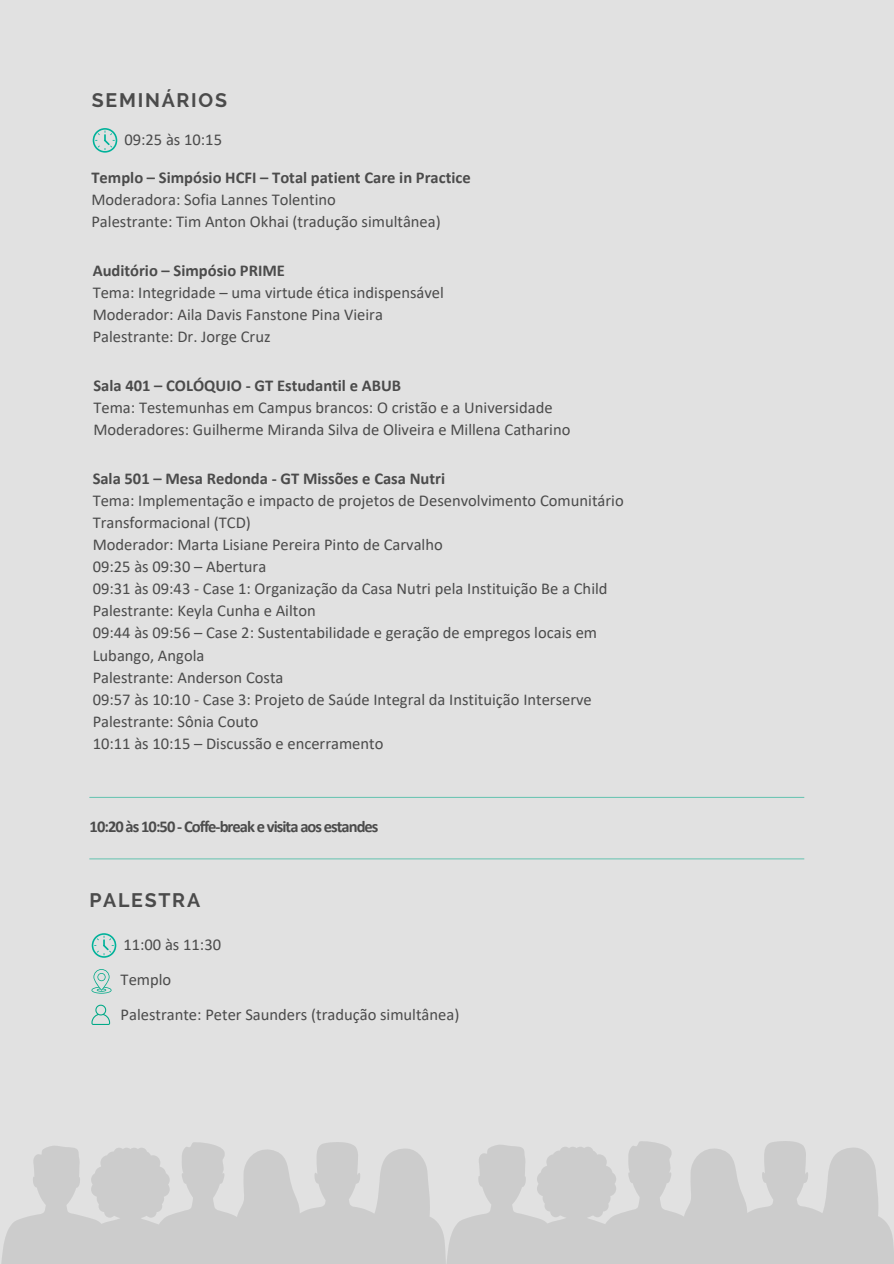
<style>
.page{position:relative;width:894px;height:1264px;background:#fff}
.page>*{position:absolute;margin:0;border:0;box-sizing:border-box;transform-origin:0 0}
.t1{font:700 19.5px "Raleway";letter-spacing:.09em;color:#4b4b4b}
.t2{font:16.5px/22px "Calibri";color:#4b4b4b}
.t3{font:700 16.5px "Calibri";color:#4b4b4b}
.t4{font:700 16.5px "Calibri";letter-spacing:-.06em;color:#4b4b4b}
</style>
<div class="page">
<div style="left:0;top:0;width:893px;height:1263px;background:#e1e1e1"></div>
<svg style="left:1px;top:1142px;width:444px;height:121px;fill:#ccc"></svg>
<svg style="left:445px;top:1141px;width:448px;height:122px;fill:#ccc"></svg>
<svg style="left:93px;top:128px;width:24px;height:25px"></svg>
<hr style="left:89px;top:796px;width:715px;height:2px;background:#00a987">
<hr style="left:89px;top:858px;width:715px;height:1px;background:#00a987">
<svg style="left:92px;top:933px;width:24px;height:24px"></svg>
<svg style="left:91px;top:969px;width:20px;height:24px"></svg>
<svg style="left:91px;top:1004px;width:19px;height:20px"></svg>
<p class="t1" style="left:92px;top:88px;width:137px">SEMINÁRIOS</p>
<h1 class="t2" style="left:124px;top:129px;width:99px">09:25 às 10:15</h1>
<p class="t3" style="left:91px;top:170px;width:380px">Templo – Simpósio HCFI – Total patient Care in Practice</p>
<p class="t2" style="left:91px;top:190px;width:246px">Moderadora: Sofia Lannes Tolentino</p>
<p class="t2" style="left:91px;top:212px;width:351px">Palestrante: Tim Anton Okhai (tradução simultânea)</p>
<p class="t3" style="left:93px;top:263px;width:194px">Auditório – Simpósio PRIME</p>
<p class="t2" style="left:93px;top:282px;width:353px">Tema: Integridade – uma virtude ética indispensável</p>
<p class="t2" style="left:93px;top:304px;width:292px">Moderador: Aila Davis Fanstone Pina Vieira</p>
<p class="t2" style="left:93px;top:326px;width:179px">Palestrante: Dr. Jorge Cruz</p>
<p class="t3" style="left:93px;top:378px;width:309px">Sala 401 – COLÓQUIO - GT Estudantil e ABUB</p>
<p class="t2" style="left:93px;top:398px;width:460px">Tema: Testemunhas em Campus brancos: O cristão e a Universidade</p>
<p class="t2" style="left:93px;top:420px;width:478px">Moderadores: Guilherme Miranda Silva de Oliveira e Millena Catharino</p>
<p class="t3" style="left:93px;top:471px;width:354px">Sala 501 – Mesa Redonda - GT Missões e Casa Nutri</p>
<p class="t2" style="left:93px;top:491px;width:532px">Tema: Implementação e impacto de projetos de Desenvolvimento Comunitário<br>Transformacional (TCD)</p>
<p class="t2" style="left:93px;top:535px;width:351px">Moderador: Marta Lisiane Pereira Pinto de Carvalho</p>
<p class="t2" style="left:93px;top:557px;width:175px">09:25 às 09:30 – Abertura</p>
<p class="t2" style="left:93px;top:579px;width:516px">09:31 às 09:43 - Case 1: Organização da Casa Nutri pela Instituição Be a Child</p>
<p class="t2" style="left:93px;top:601px;width:224px">Palestrante: Keyla Cunha e Ailton</p>
<p class="t2" style="left:93px;top:623px;width:506px">09:44 às 09:56 – Case 2: Sustentabilidade e geração de empregos locais em<br>Lubango, Angola</p>
<p class="t2" style="left:93px;top:667px;width:192px">Palestrante: Anderson Costa</p>
<p class="t2" style="left:93px;top:689px;width:500px">09:57 às 10:10 - Case 3: Projeto de Saúde Integral da Instituição Interserve</p>
<p class="t2" style="left:93px;top:711px;width:167px">Palestrante: Sônia Couto</p>
<p class="t2" style="left:93px;top:733px;width:292px">10:11 às 10:15 – Discussão e encerramento</p>
<p class="t4" style="left:90px;top:820px;width:290px">10:20 às 10:50 - Coffe-break e visita aos estandes</p>
<h1 class="t1" style="left:89px;top:888px;width:112px">PALESTRA</h1>
<h2 class="t2" style="left:123px;top:934px;width:99px">11:00 às 11:30</h2>
<p class="t2" style="left:121px;top:970px;width:52px">Templo</p>
<p class="t2" style="left:121px;top:1004px;width:340px">Palestrante: Peter Saunders (tradução simultânea)</p>
</div>
